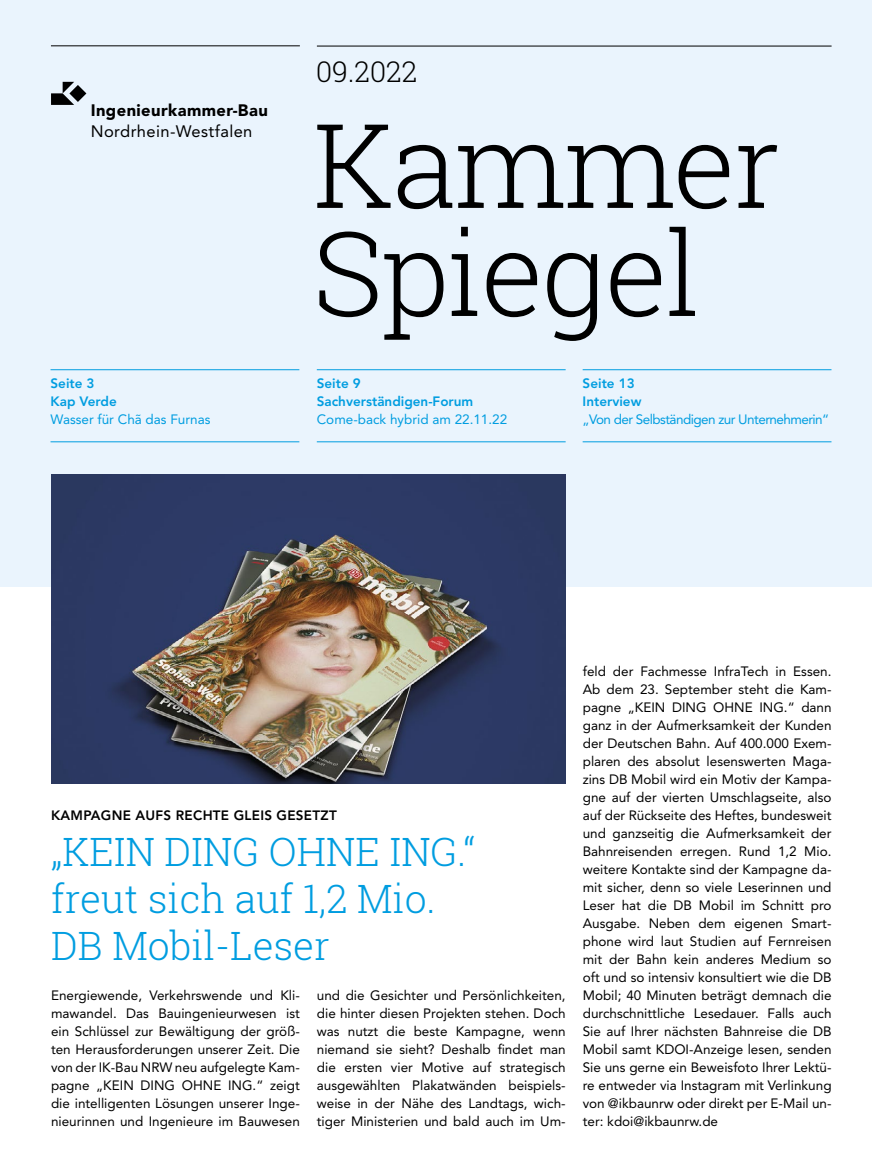
<style>
.page{position:relative;width:872px;height:1170px;background:#fff}
.page>*{position:absolute;margin:0;border:0;box-sizing:border-box;transform-origin:0 0}
.t1{font:300 117px/108px "Roboto Slab";letter-spacing:-.02em;color:#000}
.t2{font:300 39px/46.8px "Roboto Slab";color:#009de0}
.t3{font:300 28.5px "Roboto Slab";color:#000}
.t4{font:900 16.5px "Avenir LT Std";letter-spacing:.025em;color:#000}
.t5{font:16.5px "Avenir LT Std";letter-spacing:.025em;color:#000}
.t6{font:13.5px/18px "Avenir LT Std";color:#000;text-align:justify}
.t7{font:800 13.5px/18px "Avenir LT Std";color:#009de0}
.t8{font:13.5px "Avenir LT Std";color:#009de0}
.t9{font:13.5px "Avenir LT Std";letter-spacing:-.035em;color:#009de0}
.t10{font:800 13.5px "Avenir LT Std";letter-spacing:.02em;color:#000}
</style>
<div class="page">
<div style="left:0;top:0;width:872px;height:586px;background:#eaf4fd"></div>
<svg style="left:51px;top:82px;width:35px;height:23px"></svg>
<hr style="left:51px;top:46px;width:249px;height:1px;background:#000">
<hr style="left:317px;top:46px;width:514px;height:1px;background:#000">
<hr style="left:51px;top:369px;width:248px;height:1px;background:#009de0">
<hr style="left:51px;top:441px;width:248px;height:1px;background:#009de0">
<hr style="left:317px;top:369px;width:248px;height:1px;background:#009de0">
<hr style="left:317px;top:441px;width:248px;height:1px;background:#009de0">
<hr style="left:582px;top:369px;width:249px;height:1px;background:#009de0">
<hr style="left:582px;top:441px;width:249px;height:1px;background:#009de0">
<img style="left:51px;top:474px;width:514px;height:309px">
<p class="t4" style="left:91px;top:101px;width:178px">Ingenieurkammer-Bau</p>
<p class="t5" style="left:91px;top:122px;width:163px">Nordrhein-Westfalen</p>
<p class="t7" style="left:51px;top:374px;width:68px">Seite 3<br>Kap Verde</p>
<p class="t8" style="left:51px;top:411px;width:161px">Wasser für Chã das Furnas</p>
<h3 class="t3" style="left:316px;top:52px;width:103px">09.2022</h3>
<h1 class="t1" style="left:313px;top:108px;width:469px">Kammer<br>Spiegel</h1>
<p class="t7" style="left:317px;top:374px;width:158px">Seite 9<br>Sachverständigen-Forum</p>
<p class="t8" style="left:317px;top:411px;width:192px">Come-back hybrid am 22.11.22</p>
<p class="t7" style="left:582px;top:374px;width:60px">Seite 13<br>Interview</p>
<p class="t9" style="left:582px;top:411px;width:248px">„Von der Selbständigen zur Unternehmerin“</p>
<p class="t10" style="left:51px;top:807px;width:287px">KAMPAGNE AUFS RECHTE GLEIS GESETZT</p>
<h2 class="t2" style="left:51px;top:827px;width:425px">„KEIN DING OHNE ING.“ freut sich auf 1,2 Mio.<br>DB Mobil-Leser</h2>
<p class="t6" style="left:51px;top:986px;width:250px">Energiewende, Verkehrswende und Kli&shy;mawandel. Das Bauingenieurwesen ist ein Schlüssel zur Bewältigung der größ&shy;ten Herausforderungen unserer Zeit. Die von der IK-Bau NRW neu aufgelegte Kam&shy;pagne „KEIN DING OHNE ING.“ zeigt die intelligenten Lösungen unserer Inge&shy;nieurinnen und Ingenieure im Bauwesen</p>
<p class="t6" style="left:317px;top:986px;width:250px">und die Gesichter und Persönlichkeiten, die hinter diesen Projekten stehen. Doch was nutzt die beste Kampagne, wenn niemand sie sieht? Deshalb findet man die ersten vier Motive auf strategisch ausgewählten Plakatwänden beispiels&shy;weise in der Nähe des Landtags, wich&shy;tiger Ministerien und bald auch im Um-</p>
<p class="t6" style="left:583px;top:662px;width:250px">feld der Fachmesse InfraTech in Essen.<br>Ab dem 23. September steht die Kam&shy;pagne „KEIN DING OHNE ING.“ dann ganz in der Aufmerksamkeit der Kunden der Deutschen Bahn. Auf 400.000 Exem&shy;plaren des absolut lesenswerten Maga&shy;zins DB Mobil wird ein Motiv der Kampa&shy;gne auf der vierten Umschlagseite, also auf der Rückseite des Heftes, bundesweit und ganzseitig die Aufmerksamkeit der Bahnreisenden erregen. Rund 1,2 Mio. weitere Kontakte sind der Kampagne da&shy;mit sicher, denn so viele Leserinnen und Leser hat die DB Mobil im Schnitt pro Ausgabe. Neben dem eigenen Smart&shy;phone wird laut Studien auf Fernreisen mit der Bahn kein anderes Medium so oft und so intensiv konsultiert wie die DB Mobil; 40 Minuten beträgt demnach die durchschnittliche Lesedauer. Falls auch Sie auf Ihrer nächsten Bahnreise die DB Mobil samt KDOI-Anzeige lesen, senden Sie uns gerne ein Beweisfoto Ihrer Lektü&shy;re entweder via Instagram mit Verlinkung von @ikbaunrw oder direkt per E-Mail un&shy;ter: kdoi@ikbaunrw.de</p>
</div>
